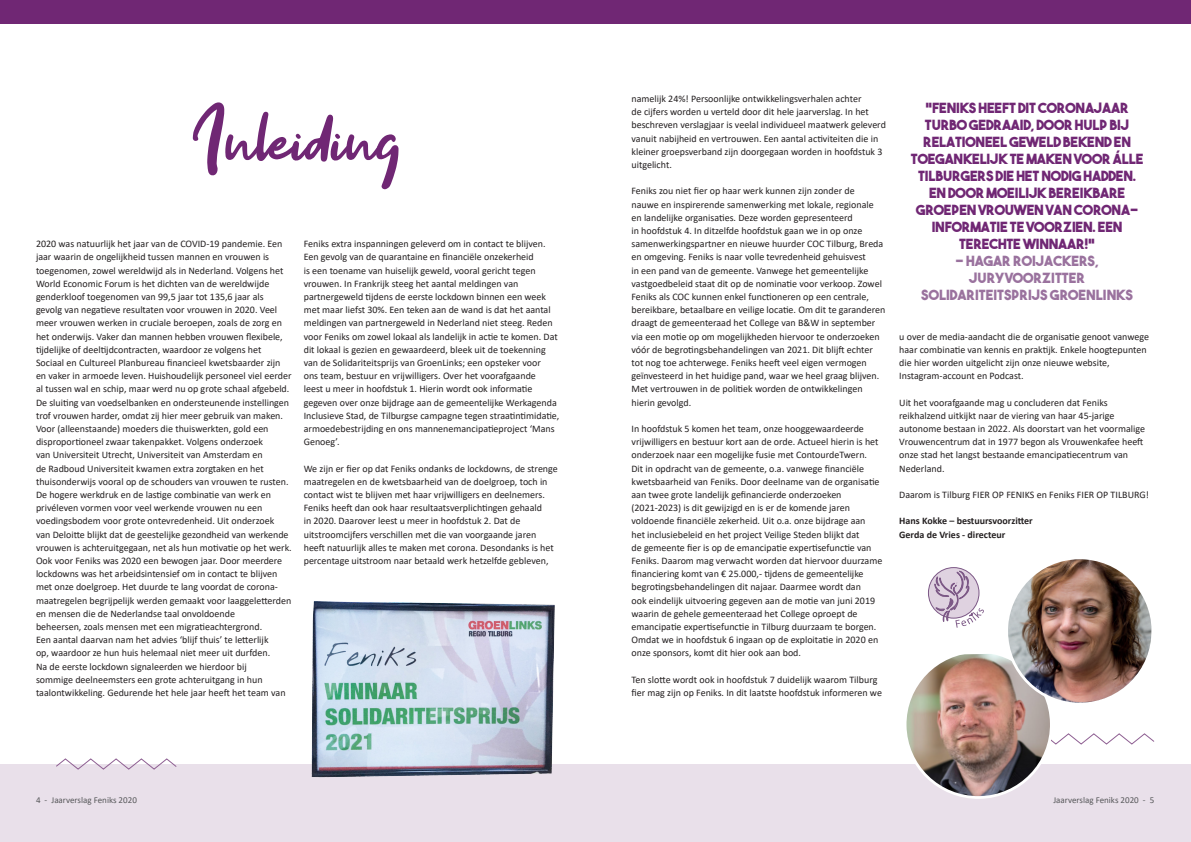
<style>
.page{position:relative;width:1191px;height:842px;background:#fff}
.page>*{position:absolute;margin:0;border:0;box-sizing:border-box;transform-origin:0 0}
.t1{font:96.4px "Get Show";color:#702774}
.t2{font:14px/17px "The Bold Font";letter-spacing:-.01em;color:#702774;text-align:center}
.t3{font:14px/17px "The Bold Font";color:#9a729e;text-align:center}
.t4{font:10px/13.2px "Calibri";color:#231f20}
.t5{font:700 10px "Calibri";color:#231f20}
.t6{font:9px "Calibri";color:#57585a}
</style>
<div class="page">
<div style="left:0;top:764px;width:1191px;height:78px;background:#e9e0ea"></div>
<div style="left:0;top:0;width:1191px;height:23px;background:#702774"></div>
<img style="left:906px;top:559px;width:249px;height:240px">
<svg style="left:56px;top:758px;width:121px;height:12px"></svg>
<img style="left:311px;top:601px;width:244px;height:177px">
<p class="t1" style="left:193px;top:85px;width:211px">Inleiding</p>
<p class="t4" style="left:631px;top:92px;width:256px">namelijk 24%! Persoonlijke ontwikkelingsverhalen achter<br>de cijfers worden u verteld door dit hele jaarverslag. In het beschreven verslagjaar is veelal individueel maatwerk geleverd vanuit nabijheid en vertrouwen. Een aantal activiteiten die in kleiner groepsverband zijn doorgegaan worden in hoofdstuk 3 uitgelicht.</p>
<p class="t4" style="left:631px;top:184px;width:255px">Feniks zou niet fier op haar werk kunnen zijn zonder de<br>nauwe en inspirerende samenwerking met lokale, regionale en landelijke organisaties. Deze worden gepresenteerd<br>in hoofdstuk 4. In ditzelfde hoofdstuk gaan we in op onze samenwerkingspartner en nieuwe huurder COC Tilburg, Breda en omgeving. Feniks is naar volle tevredenheid gehuisvest<br>in een pand van de gemeente. Vanwege het gemeentelijke vastgoedbeleid staat dit op de nominatie voor verkoop. Zowel Feniks als COC kunnen enkel functioneren op een centrale, bereikbare, betaalbare en veilige locatie. Om dit te garanderen draagt de gemeenteraad het College van B&amp;W in september via een motie op om mogelijkheden hiervoor te onderzoeken vóór de begrotingsbehandelingen van 2021. Dit blijft echter tot nog toe achterwege. Feniks heeft veel eigen vermogen geïnvesteerd in het huidige pand, waar we heel graag blijven.<br>Met vertrouwen in de politiek worden de ontwikkelingen hierin gevolgd.</p>
<p class="t4" style="left:631px;top:422px;width:252px">In hoofdstuk 5 komen het team, onze hooggewaardeerde vrijwilligers en bestuur kort aan de orde. Actueel hierin is het onderzoek naar een mogelijke fusie met ContourdeTwern.<br>Dit in opdracht van de gemeente, o.a. vanwege financiële kwetsbaarheid van Feniks. Door deelname van de organisatie aan twee grote landelijk gefinancierde onderzoeken (2021-2023) is dit gewijzigd en is er de komende jaren voldoende financiële zekerheid. Uit o.a. onze bijdrage aan<br>het inclusiebeleid en het project Veilige Steden blijkt dat<br>de gemeente fier is op de emancipatie expertisefunctie van Feniks. Daarom mag verwacht worden dat hiervoor duurzame financiering komt van € 25.000,- tijdens de gemeentelijke begrotingsbehandelingen dit najaar. Daarmee wordt dan<br>ook eindelijk uitvoering gegeven aan de motie van juni 2019 waarin de gehele gemeenteraad het College oproept de emancipatie expertisefunctie in Tilburg duurzaam te borgen.<br>Omdat we in hoofdstuk 6 ingaan op de exploitatie in 2020 en onze sponsors, komt dit hier ook aan bod.</p>
<p class="t4" style="left:631px;top:673px;width:252px">Ten slotte wordt ook in hoofdstuk 7 duidelijk waarom Tilburg fier mag zijn op Feniks. In dit laatste hoofdstuk informeren we</p>
<p class="t4" style="left:304px;top:237px;width:243px">Feniks extra inspanningen geleverd om in contact te blijven.</p>
<p class="t4" style="left:304px;top:250px;width:257px">Een gevolg van de quarantaine en financiële onzekerheid<br>is een toename van huiselijk geweld, vooral gericht tegen vrouwen. In Frankrijk steeg het aantal meldingen van partnergeweld tijdens de eerste lockdown binnen een week met maar liefst 30%. Een teken aan de wand is dat het aantal meldingen van partnergeweld in Nederland niet steeg. Reden voor Feniks om zowel lokaal als landelijk in actie te komen. Dat dit lokaal is gezien en gewaardeerd, bleek uit de toekenning van de Solidariteitsprijs van GroenLinks; een opsteker voor<br>ons team, bestuur en vrijwilligers. Over het voorafgaande<br>leest u meer in hoofdstuk 1. Hierin wordt ook informatie gegeven over onze bijdrage aan de gemeentelijke Werkagenda Inclusieve Stad, de Tilburgse campagne tegen straatintimidatie, armoedebestrijding en ons mannenemancipatieproject ‘Mans Genoeg’.</p>
<p class="t4" style="left:304px;top:461px;width:255px">We zijn er fier op dat Feniks ondanks de lockdowns, de strenge maatregelen en de kwetsbaarheid van de doelgroep, toch in contact wist te blijven met haar vrijwilligers en deelnemers.<br>Feniks heeft dan ook haar resultaatsverplichtingen gehaald<br>in 2020. Daarover leest u meer in hoofdstuk 2. Dat de uitstroomcijfers verschillen met die van voorgaande jaren heeft natuurlijk alles te maken met corona. Desondanks is het percentage uitstroom naar betaald werk hetzelfde gebleven,</p>
<p class="t4" style="left:36px;top:237px;width:257px">2020 was natuurlijk het jaar van de COVID-19 pandemie. Een jaar waarin de ongelijkheid tussen mannen en vrouwen is toegenomen, zowel wereldwijd als in Nederland. Volgens het World Economic Forum is het dichten van de wereldwijde genderkloof toegenomen van 99,5 jaar tot 135,6 jaar als gevolg van negatieve resultaten voor vrouwen in 2020. Veel meer vrouwen werken in cruciale beroepen, zoals de zorg en het onderwijs. Vaker dan mannen hebben vrouwen flexibele, tijdelijke of deeltijdcontracten, waardoor ze volgens het Sociaal en Cultureel Planbureau financieel kwetsbaarder zijn en vaker in armoede leven. Huishoudelijk personeel viel eerder al tussen wal en schip, maar werd nu op grote schaal afgebeld.<br>De sluiting van voedselbanken en ondersteunende instellingen trof vrouwen harder, omdat zij hier meer gebruik van maken.<br>Voor (alleenstaande) moeders die thuiswerkten, gold een disproportioneel zwaar takenpakket. Volgens onderzoek<br>van Universiteit Utrecht, Universiteit van Amsterdam en<br>de Radboud Universiteit kwamen extra zorgtaken en het thuisonderwijs vooral op de schouders van vrouwen te rusten.<br>De hogere werkdruk en de lastige combinatie van werk en privéleven vormen voor veel werkende vrouwen nu een voedingsbodem voor grote ontevredenheid. Uit onderzoek<br>van Deloitte blijkt dat de geestelijke gezondheid van werkende vrouwen is achteruitgegaan, net als hun motivatie op het werk.</p>
<p class="t4" style="left:36px;top:554px;width:257px">Ook voor Feniks was 2020 een bewogen jaar. Door meerdere lockdowns was het arbeidsintensief om in contact te blijven met onze doelgroep. Het duurde te lang voordat de corona&shy;maatregelen begrijpelijk werden gemaakt voor laaggeletterden en mensen die de Nederlandse taal onvoldoende<br>beheersen, zoals mensen met een migratieachtergrond.<br>Een aantal daarvan nam het advies ‘blijf thuis’ te letterlijk<br>op, waardoor ze hun huis helemaal niet meer uit durfden.<br>Na de eerste lockdown signaleerden we hierdoor bij<br>sommige deelneemsters een grote achteruitgang in hun taalontwikkeling. Gedurende het hele jaar heeft het team van</p>
<p class="t2" style="left:911px;top:99px;width:234px">“FENIKS HEEFT DIT CORONAJAAR<br>TURBO GEDRAAID, DOOR HULP BIJ<br>RELATIONEEL GEWELD BEKEND EN<br>TOEGANKELIJK TE MAKEN VOOR ÁLLE<br>TILBURGERS DIE HET NODIG HADDEN.<br>EN DOOR MOEILIJK BEREIKBARE<br>GROEPEN VROUWEN VAN CORONA-<br>INFORMATIE TE VOORZIEN. EEN<br>TERECHTE WINNAAR!”</p>
<p class="t3" style="left:921px;top:252px;width:213px">- HAGAR ROIJACKERS,<br>JURYVOORZITTER<br>SOLIDARITEITSPRIJS GROENLINKS</p>
<p class="t4" style="left:899px;top:329px;width:251px">u over de media-aandacht die de organisatie genoot vanwege haar combinatie van kennis en praktijk. Enkele hoogtepunten die hier worden uitgelicht zijn onze nieuwe website, Instagram-account en Podcast.</p>
<p class="t4" style="left:899px;top:395px;width:247px">Uit het voorafgaande mag u concluderen dat Feniks reikhalzend uitkijkt naar de viering van haar 45-jarige autonome bestaan in 2022. Als doorstart van het voormalige Vrouwencentrum dat in 1977 begon als Vrouwenkafee heeft onze stad het langst bestaande emancipatiecentrum van Nederland.</p>
<p class="t4" style="left:899px;top:488px;width:251px">Daarom is Tilburg FIER OP FENIKS en Feniks FIER OP TILBURG!</p>
<p class="t5" style="left:899px;top:514px;width:135px">Hans Kokke – bestuursvoorzitter</p>
<p class="t5" style="left:899px;top:527px;width:108px">Gerda de Vries - directeur</p>
<p class="t6" style="left:36px;top:794px;width:102px">4 - Jaarverslag Feniks 2020</p>
<p class="t6" style="left:1053px;top:794px;width:102px">Jaarverslag Feniks 2020 - 5</p>
</div>
